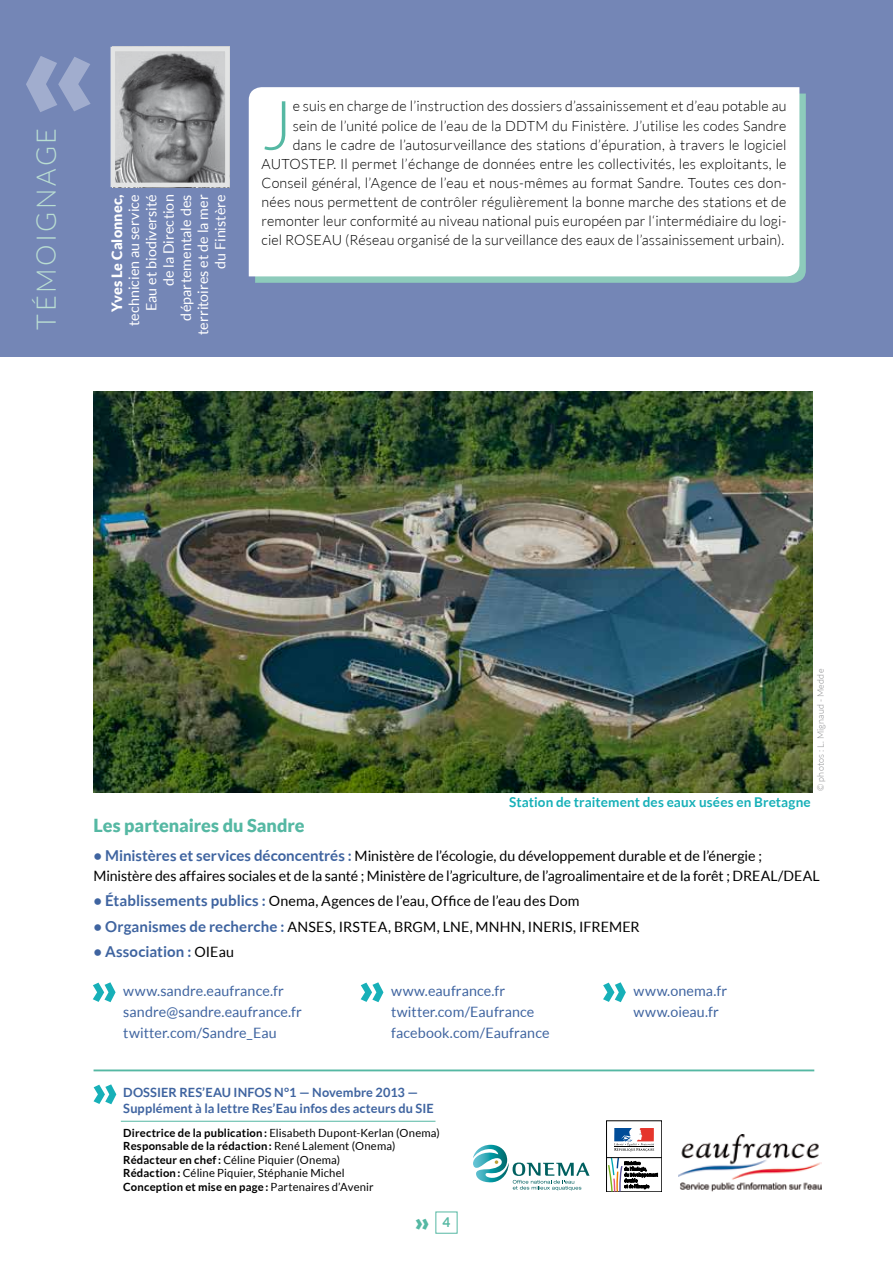
<style>
.page{position:relative;width:893px;height:1263px;background:#fff}
.page>*{position:absolute;margin:0;border:0;box-sizing:border-box;transform-origin:0 0}
.t1{font:800 137.85px "The Sans";color:#fff}
.t2{font:300 68.25px "Lato";color:#55b8a3}
.t3{font:300 27px "Lato";letter-spacing:.095em;color:#b9ddd2}
.t4{font:900 18px "Lato";letter-spacing:-.005em;color:#55b8a3}
.t5{font:700 15px "Lato";letter-spacing:.005em;color:#3f64a0}
.t6{font:300 14.25px/19px "Lato";letter-spacing:.01em;color:#000;text-align:right}
.t7{font:14.25px/19.5px "Lato";color:#000}
.t8{font:14.25px/21px "Lato";letter-spacing:.01em;color:#3f64a0}
.t9{font:14.25px/17.2px "Lato";letter-spacing:.005em;color:#fff;text-align:right}
.t10{font:900 14.25px "Lato";letter-spacing:.01em;color:#fff}
.t11{font:700 13.5px "Lato";letter-spacing:.01em;color:#17b0b8}
.t12{font:700 13.5px "Lato";color:#55b8a3}
.t13{font:700 12.75px/15.8px "Lato";letter-spacing:.01em;color:#3f64a0}
.t14{font:11.25px/13.5px "Lato";letter-spacing:.01em;color:#000}
.t15{font:300 9px "Lato";letter-spacing:.03em;color:#87888a}
.s1{font-weight:700;font-size:15px;color:#3f64a0}
.s2{font-weight:400;font-size:14.25px;color:#000}
.s3{font-weight:700}
</style>
<div class="page">
<div style="left:0;top:0;width:893px;height:356px;background:#7486b6"></div>
<img style="left:678px;top:1135px;width:143px;height:57px">
<svg style="left:255px;top:94px;width:551px;height:189px;background:#92cbbe"></svg>
<img style="left:116px;top:52px;width:109px;height:130px">
<div style="left:111px;top:47px;width:119px;height:140px;border:4px solid #e3e4e4"></div>
<div style="left:249px;top:87px;width:550px;height:189px;background:#fff"></div>
<svg style="left:94px;top:1084px;width:22px;height:20px"></svg>
<div style="left:606px;top:1120px;width:56px;height:72px;border:1px solid #000"></div>
<svg style="left:614px;top:1128px;width:40px;height:23px"></svg>
<hr style="left:606px;top:1157px;width:56px;height:1px;background:#000">
<svg style="left:608px;top:1158px;width:50px;height:33px"></svg>
<svg style="left:473px;top:1145px;width:116px;height:45px"></svg>
<hr style="left:121px;top:1121px;width:314px;height:1px;background:#55b8a3">
<img style="left:94px;top:391px;width:718px;height:402px">
<svg style="left:93px;top:982px;width:23px;height:20px"></svg>
<svg style="left:361px;top:982px;width:22px;height:20px"></svg>
<svg style="left:603px;top:982px;width:23px;height:20px"></svg>
<hr style="left:94px;top:1069px;width:720px;height:2px;background:#55b8a3">
<h1 class="t1" style="left:21px;top:-44px;width:77px">«</h1>
<h3 class="t3" style="left:32px;top:330px;width:199px;rotate:-90deg">témoignage</h3>
<p class="t10" style="left:108px;top:312px;width:119px;rotate:-90deg">Yves Le Calonnec,</p>
<p class="t9" style="left:125px;top:335px;width:142px;rotate:-90deg">technicien au service<br>Eau et biodiversité<br>de la Direction départementale des territoires et de la mer du Finistère</p>
<p class="t6" style="left:261px;top:97px;width:527px">e suis en charge de l’instruction des dossiers d’assainissement et d’eau potable au<br>sein de l’unité police de l’eau de la DDTM du Finistère. J’utilise les codes Sandre dans le cadre de l’autosurveillance des stations d’épuration, à travers le logiciel AUTOSTEP. Il permet l’échange de données entre les collectivités, les exploitants, le Conseil général, l’Agence de l’eau et nous-mêmes au format Sandre. Toutes ces don&shy;nées nous permettent de contrôler régulièrement la bonne marche des stations et de remonter leur conformité au niveau national puis européen par l‘intermédiaire du logi&shy;ciel ROSEAU (Réseau organisé de la surveillance des eaux de l’assainissement urbain).</p>
<h2 class="t2" style="left:261px;top:89px;width:33px">J</h2>
<p class="t15" style="left:816px;top:791px;width:124px;rotate:-90deg">© photos : L. Mignaud - Medde</p>
<p class="t11" style="left:509px;top:794px;width:303px">Station de traitement des eaux usées en Bretagne</p>
<p class="t4" style="left:94px;top:815px;width:213px">Les partenaires du Sandre</p>
<p class="t7" style="left:94px;top:846px;width:728px"><span class="s1">• Ministères et services déconcentrés :</span> Ministère de l’écologie, du développement durable et de l’énergie ;<br>Ministère des affaires sociales et de la santé ; Ministère de l’agriculture, de l’agroalimentaire et de la forêt ; DREAL/DEAL</p>
<p class="t7" style="left:94px;top:891px;width:487px"><span class="s1">• Établissements publics :</span> Onema, Agences de l’eau, Office de l’eau des Dom</p>
<p class="t7" style="left:94px;top:917px;width:548px"><span class="s1">• Organismes de recherche :</span> ANSES, IRSTEA, BRGM, LNE, MNHN, INERIS, IFREMER</p>
<p class="t5" style="left:94px;top:943px;width:142px">• Association : <span class="s2">OIEau</span></p>
<p class="t8" style="left:391px;top:980px;width:160px">www.eaufrance.fr twitter.com/Eaufrance facebook.com/Eaufrance</p>
<p class="t8" style="left:634px;top:980px;width:95px">www.onema.fr www.oieau.fr</p>
<p class="t8" style="left:123px;top:980px;width:180px">www.sandre.eaufrance.fr sandre@sandre.eaufrance.fr twitter.com/Sandre_Eau</p>
<p class="t13" style="left:123px;top:1084px;width:312px">DOSSIER Res’Eau i nfos N°1 — Novembre 2013 —<br>Supplément à la lettre Res’Eau infos des acteurs du SIE</p>
<p class="t14" style="left:123px;top:1126px;width:318px"><span class="s3">Directrice de la publication:</span> Elisabeth Dupont-Kerlan (Onema)<br><span class="s3">Responsable de la rédaction:</span> René Lalement (Onema)<br><span class="s3">Rédacteur en chef:</span> Céline Piquier (Onema)<br><span class="s3">Rédaction:</span> Céline Piquier, Stéphanie M ichel<br><span class="s3">Conception et mise en page :</span> Partenaires d’Avenir</p>
<p class="t12" style="left:443px;top:1215px;width:9px">4</p>
</div>
